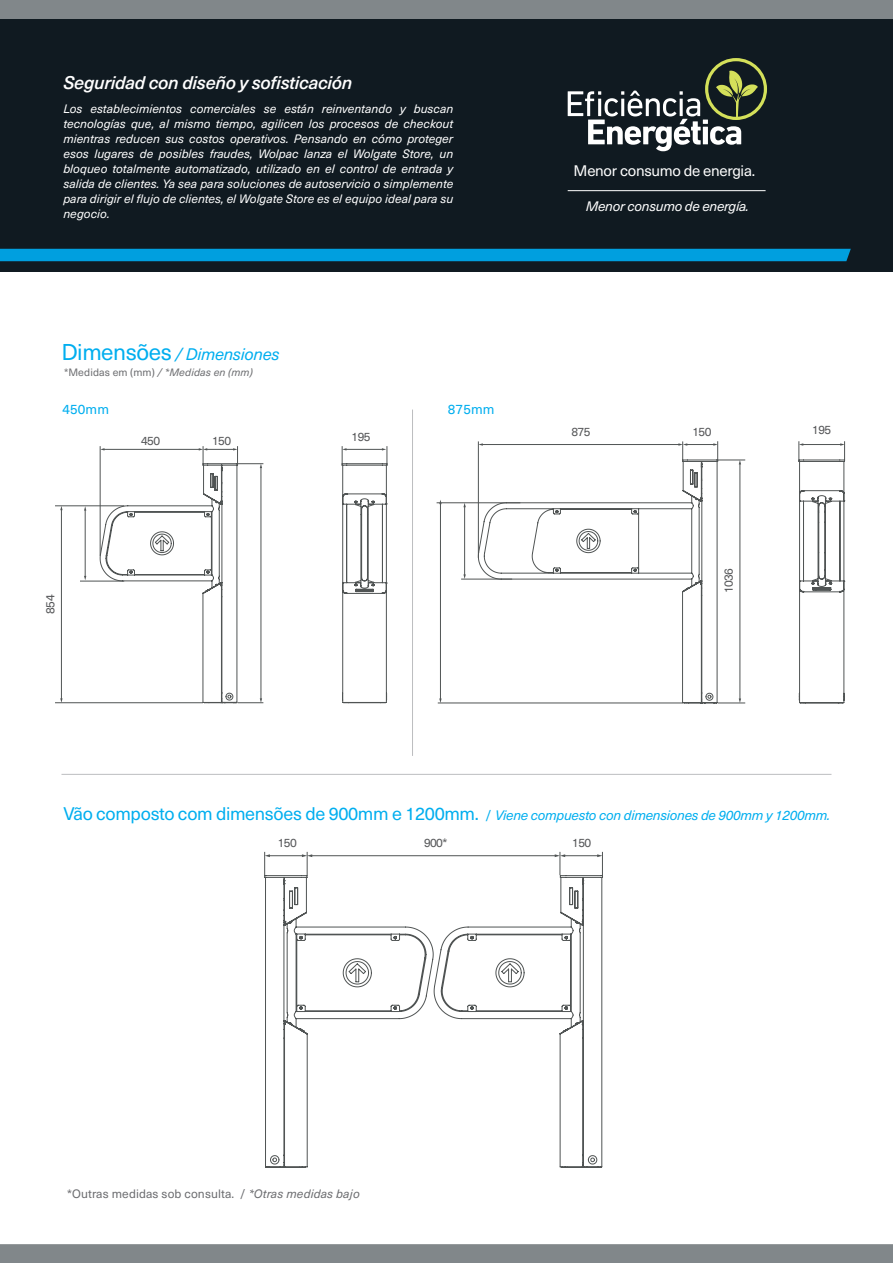
<style>
.page{position:relative;width:893px;height:1263px;background:#fff}
.page>*{position:absolute;margin:0;border:0;box-sizing:border-box;transform-origin:0 0}
.t1{font:italic 500 18px "Neue Haas Unica";letter-spacing:-.02em;color:#fff}
.t2{font:italic 16.5px "Neue Haas Unica";letter-spacing:-.02em;color:#00aeef}
.t3{font:15px "Neue Haas Unica";letter-spacing:-.02em;color:#fff}
.t4{font:italic 13.5px "Neue Haas Unica";letter-spacing:-.02em;color:#00aeef}
.t5{font:italic 13.5px "Neue Haas Unica";letter-spacing:-.02em;color:#fff}
.t6{font:13.5px "Neue Haas Unica";letter-spacing:.01em;color:#00aeef}
.t7{font:italic 12px/15px "Neue Haas Unica";color:#fff;text-align:justify}
.t8{font:12px "Neue Haas Unica";letter-spacing:.01em;color:#6c6d70}
.t9{font:12px "Neue Haas Unica";letter-spacing:-.05em;color:#57585a}
.t10{font:italic 10.5px "Neue Haas Unica";letter-spacing:.01em;color:#6c6d70}
.s1{font-style:normal;font-size:22.5px}
.s2{font-style:normal}
.s3{font-style:normal;font-size:18px}
.s4{font-style:italic}
</style>
<div class="page">
<div style="left:0;top:0;width:893px;height:271px;background:#101a21"></div>
<div style="left:0;top:0;width:893px;height:19px;background:#81878a"></div>
<div style="left:0;top:249px;width:851px;height:12px;background:#009fdf"></div>
<div style="left:0;top:1244px;width:893px;height:19px;background:#81878a"></div>
<hr style="left:568px;top:190px;width:198px;height:1px;background:#fff">
<svg style="left:568px;top:58px;width:199px;height:93px"></svg>
<hr style="left:61px;top:774px;width:770px;height:1px;background:#bcbdc0">
<hr style="left:412px;top:410px;width:1px;height:346px;background:#bcbdc0">
<svg style="left:264px;top:875px;width:339px;height:293px"></svg>
<hr style="left:564px;top:855px;width:34px;height:1px;background:#505454">
<hr style="left:311px;top:855px;width:245px;height:1px;background:#505454">
<svg style="left:597px;top:852px;width:6px;height:23px"></svg>
<hr style="left:269px;top:855px;width:34px;height:1px;background:#505454">
<svg style="left:302px;top:852px;width:10px;height:23px"></svg>
<svg style="left:264px;top:852px;width:6px;height:23px"></svg>
<svg style="left:555px;top:852px;width:10px;height:23px"></svg>
<svg style="left:99px;top:446px;width:164px;height:257px"></svg>
<hr style="left:55px;top:702px;width:148px;height:1px;background:#505454">
<hr style="left:61px;top:509px;width:1px;height:190px;background:#505454">
<hr style="left:55px;top:506px;width:69px;height:1px;background:#505454">
<hr style="left:80px;top:581px;width:44px;height:1px;background:#505454">
<hr style="left:85px;top:510px;width:1px;height:67px;background:#505454">
<svg style="left:341px;top:446px;width:47px;height:257px"></svg>
<svg style="left:478px;top:464px;width:240px;height:240px"></svg>
<svg style="left:798px;top:441px;width:47px;height:263px"></svg>
<hr style="left:482px;top:444px;width:197px;height:1px;background:#505454">
<hr style="left:740px;top:464px;width:1px;height:235px;background:#505454">
<hr style="left:440px;top:503px;width:1px;height:196px;background:#505454">
<svg style="left:439px;top:698px;width:3px;height:5px"></svg>
<hr style="left:464px;top:506px;width:1px;height:69px;background:#505454">
<hr style="left:478px;top:441px;width:1px;height:117px;background:#505454">
<svg style="left:678px;top:441px;width:67px;height:23px"></svg>
<svg style="left:718px;top:698px;width:27px;height:6px"></svg>
<hr style="left:461px;top:579px;width:51px;height:1px;background:#505454">
<hr style="left:437px;top:502px;width:83px;height:1px;background:#505454">
<hr style="left:438px;top:703px;width:245px;height:1px;background:#505454">
<h1 class="t1" style="left:63px;top:69px;width:291px">Seguridad con diseño y sofisticación</h1>
<p class="t7" style="left:63px;top:100px;width:391px">Los establecimientos comerciales se están reinventando y buscan tecnologías que, al mismo tiempo, agilicen los procesos de checkout mientras reducen sus costos operativos. Pensando en cómo proteger esos lugares de posibles fraudes, Wolpac lanza el Wolgate Store, un bloqueo totalmente automatizado, utilizado en el control de entrada y salida de clientes. Ya sea para soluciones de autoservicio o simplemente para dirigir el flujo de clientes, el Wolgate Store es el equipo ideal para su negocio.</p>
<h2 class="t2" style="left:61px;top:342px;width:220px"><span class="s1">Dimensões</span> / Dimensiones</h2>
<p class="t10" style="left:64px;top:365px;width:190px"><span class="s2">*Medidas em (mm)</span> / *Medidas en (mm)</p>
<p class="t6" style="left:62px;top:400px;width:48px">450mm</p>
<p class="t6" style="left:448px;top:400px;width:48px">875mm</p>
<p class="t9" style="left:141px;top:432px;width:21px">450</p>
<p class="t9" style="left:212px;top:432px;width:21px">150</p>
<p class="t9" style="left:352px;top:428px;width:21px">195</p>
<p class="t9" style="left:41px;top:614px;width:21px;rotate:-90deg">854</p>
<p class="t3" style="left:574px;top:160px;width:183px">Menor consumo de energia.</p>
<p class="t5" style="left:586px;top:196px;width:165px">Menor consumo de energía.</p>
<p class="t9" style="left:571px;top:423px;width:21px">875</p>
<p class="t9" style="left:692px;top:423px;width:21px">150</p>
<p class="t9" style="left:812px;top:421px;width:21px">195</p>
<p class="t9" style="left:720px;top:593px;width:27px;rotate:-90deg">1036</p>
<p class="t4" style="left:63px;top:806px;width:768px"><span class="s3">Vão composto com dimensões de 900mm e 1200mm.</span> <span class="s2">/</span> Viene compuesto con dimensiones de 900mm y 1200mm.</p>
<p class="t9" style="left:278px;top:834px;width:21px">150</p>
<p class="t9" style="left:424px;top:834px;width:25px">900*</p>
<p class="t9" style="left:572px;top:834px;width:21px">150</p>
<p class="t8" style="left:67px;top:1185px;width:294px">*Outras medidas sob consulta. / <span class="s4">*Otras medidas bajo</span></p>
</div>
